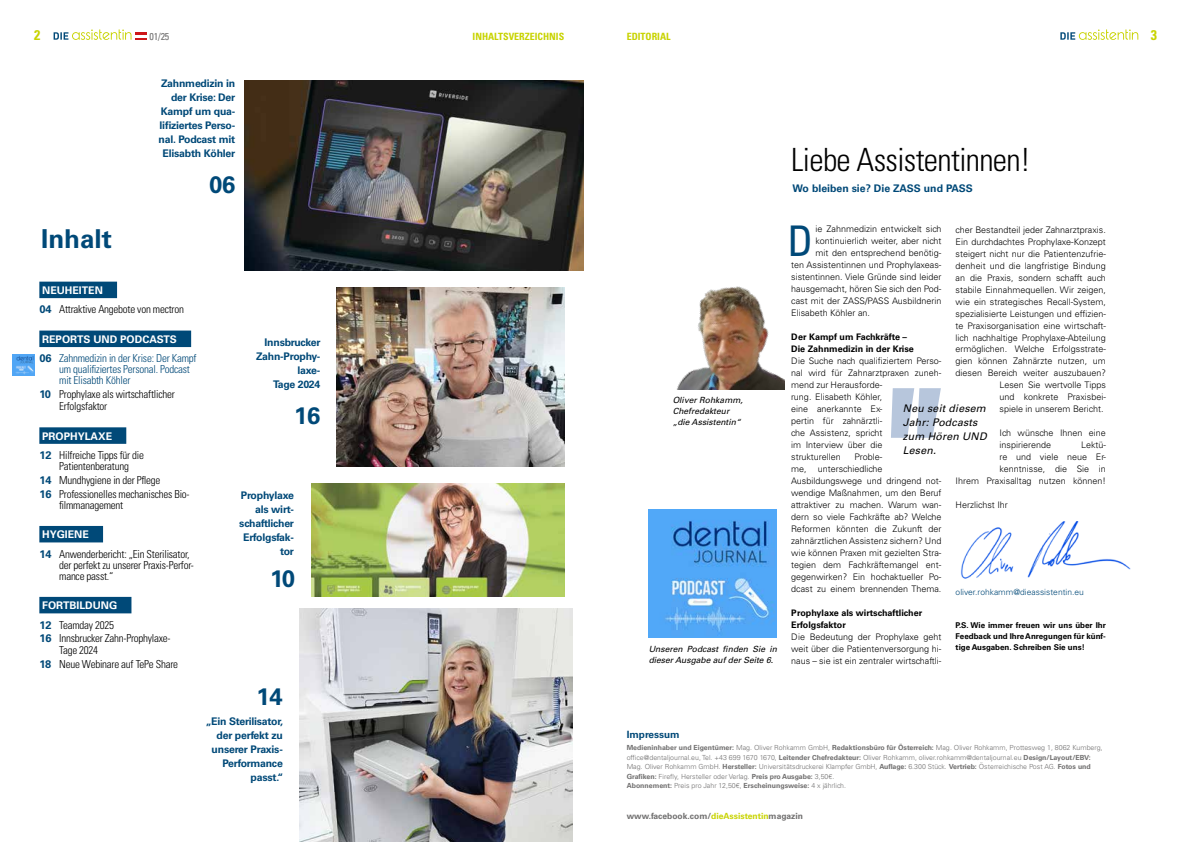
<style>
.page{position:relative;width:1191px;height:842px;background:#fff}
.page>*{position:absolute;margin:0;border:0;box-sizing:border-box;transform-origin:0 0}
.t1{font:condensed 42.2px "Univers LT Std";color:#004978}
.t2{font:300 condensed 32px "Univers LT Std";letter-spacing:-.02em;color:#000}
.t3{font:700 26px "Univers LT Std";color:#004978}
.t4{font:700 23.8px "Univers LT Std";letter-spacing:-.01em;color:#004978}
.t5{font:700 condensed 14px "Univers LT Std";color:#c8d300}
.t6{font:300 condensed 11px/11px "Univers LT Std";letter-spacing:-.02em;color:#000}
.t7{font:300 condensed 11px/11px "Univers LT Std";letter-spacing:-.02em;color:#004978}
.t8{font:700 10.5px/14px "Univers LT Std";letter-spacing:-.02em;color:#004978;text-align:right}
.t9{font:700 10.5px "Univers LT Std";color:#fff}
.t10{font:italic 10.5px/14px "Univers LT Std";letter-spacing:.02em;color:#000}
.t11{font:700 10.5px "Univers LT Std";color:#004978}
.t12{font:700 condensed 10px "Univers LT Std";color:#c8d300}
.t13{font:700 10px "Univers LT Std";color:#004978}
.t14{font:condensed 10px "Univers LT Std";color:#706f6f}
.t15{font:300 9px/12px "Univers LT Std";color:#000}
.t16{font:700 9px/12px "Univers LT Std";color:#000}
.t17{font:italic 8.5px/11px "Univers LT Std";color:#000}
.t18{font:700 8.5px "Univers LT Std";color:#706f6f}
.t19{font:300 8.5px "Univers LT Std";color:#004978}
.t20{font:700 8px/11px "Univers LT Std";color:#000;text-align:justify}
.t21{font:300 7px/9.5px "Univers LT Std";color:#706f6f}
.s1{font-weight:700;font-stretch:normal;color:#004978}
.s2{font-weight:700;font-stretch:normal}
.s3{font-weight:700}
.s4{color:#c8d300}
</style>
<div class="page">
<svg style="left:54px;top:29px;width:93px;height:11px"></svg>
<svg style="left:1060px;top:29px;width:78px;height:11px"></svg>
<img style="left:960px;top:522px;width:171px;height:57px">
<svg style="left:891px;top:388px;width:50px;height:50px"></svg>
<img style="left:676px;top:286px;width:108px;height:104px">
<img style="left:245px;top:80px;width:338px;height:190px">
<img style="left:311px;top:483px;width:253px;height:113px">
<div style="left:39px;top:282px;width:78px;height:16px;background:#004978"></div>
<div style="left:39px;top:331px;width:152px;height:16px;background:#004978"></div>
<div style="left:39px;top:427px;width:87px;height:17px;background:#004978"></div>
<div style="left:39px;top:526px;width:64px;height:16px;background:#004978"></div>
<div style="left:39px;top:597px;width:92px;height:16px;background:#004978"></div>
<img style="left:299px;top:609px;width:273px;height:233px">
<img style="left:337px;top:288px;width:227px;height:179px">
<img style="left:648px;top:509px;width:129px;height:129px">
<img style="left:12px;top:354px;width:22px;height:22px">
<h3 class="t5" style="left:34px;top:26px;width:8px">2</h3>
<p class="t14" style="left:150px;top:30px;width:21px">01/25</p>
<h3 class="t5" style="left:1150px;top:26px;width:8px">3</h3>
<p class="t12" style="left:472px;top:30px;width:93px">INHALTSVERZEICHNIS</p>
<p class="t12" style="left:626px;top:30px;width:45px">EDITORIAL</p>
<p class="t8" style="left:159px;top:76px;width:78px">Zahnmedizin in der Krise: Der<br>Kampf um qua&shy;lifiziertes Perso&shy;nal. Podcast mit<br>Elisabth Köhler</p>
<h3 class="t4" style="left:209px;top:171px;width:28px">06</h3>
<h3 class="t3" style="left:41px;top:224px;width:72px">Inhalt</h3>
<p class="t9" style="left:42px;top:284px;width:62px">NEUHEITEN</p>
<p class="t6" style="left:39px;top:304px;width:146px"><span class="s1">04</span> Attraktive Angebote von mectron</p>
<p class="t9" style="left:42px;top:333px;width:136px">REPORTS UND PODCASTS</p>
<p class="t7" style="left:59px;top:353px;width:139px;text-indent:-20px"><span class="s2">06</span> Zahnmedizin in der Krise: Der Kampf um qualifiziertes Personal. Podcast mit Elisabth Köhler</p>
<p class="t6" style="left:59px;top:388px;width:117px;line-height:12px;text-indent:-20px"><span class="s1">10</span> Prophylaxe als wirtschaftlicher<br>Erfolgsfaktor</p>
<p class="t9" style="left:42px;top:430px;width:71px">PROPHYLAXE</p>
<p class="t6" style="left:39px;top:450px;width:106px;text-align:center"><span class="s1">12</span> Hilfreiche Tipps für die<br>Patientenberatung</p>
<p class="t6" style="left:39px;top:473px;width:152px;line-height:13.8px"><span class="s1">14</span> Mundhygiene in der Pflege<br><span class="s1">16</span> Professionelles mechanisches Bio-</p>
<p class="t6" style="left:59px;top:499px;width:65px">filmmanagement</p>
<p class="t9" style="left:42px;top:528px;width:48px">HYGIENE</p>
<p class="t6" style="left:59px;top:548px;width:136px;text-indent:-20px"><span class="s1">14</span> Anwenderbericht: „Ein Sterilisator, der perfekt zu unserer Praxis-Perfor&shy;mance passt.“</p>
<p class="t9" style="left:42px;top:599px;width:77px">FORTBILDUNG</p>
<p class="t6" style="left:39px;top:618px;width:133px;line-height:13.8px"><span class="s1">12</span> Teamday 2025<br><span class="s1">16</span> Innsbrucker Zahn-Prophylaxe-</p>
<p class="t6" style="left:39px;top:644px;width:140px;line-height:13.8px;text-indent:20px">Tage 2024<br><span class="s1">18</span> Neue Webinare auf TePe Share</p>
<p class="t8" style="left:256px;top:335px;width:66px">Innsbrucker<br>Zahn-Prophy&shy;laxe-<br>Tage 2024</p>
<h3 class="t4" style="left:294px;top:401px;width:28px">16</h3>
<p class="t8" style="left:239px;top:488px;width:56px">Prophylaxe als wirt&shy;schaftlicher<br>Erfolgsfak&shy;tor</p>
<h3 class="t4" style="left:270px;top:564px;width:26px">10</h3>
<h3 class="t4" style="left:257px;top:682px;width:28px">14</h3>
<p class="t8" style="left:206px;top:714px;width:79px">„Ein Sterilisator, der perfekt zu unserer Praxis-<br>Performance passt.“</p>
<h2 class="t2" style="left:791px;top:140px;width:241px">Liebe Assistentinnen!</h2>
<p class="t17" style="left:672px;top:395px;width:72px">Oliver Rohkamm,<br>Chefredakteur „die Assistentin“</p>
<p class="t17" style="left:648px;top:643px;width:130px">Unseren Podcast finden Sie in dieser Ausgabe auf der Seite 6.</p>
<p class="t11" style="left:792px;top:182px;width:182px">Wo bleiben sie? Die ZASS und PASS</p>
<h1 class="t1" style="left:787px;top:214px;width:27px">D</h1>
<p class="t15" style="left:815px;top:223px;width:127px">ie Zahnmedizin entwickelt sich</p>
<p class="t15" style="left:955px;top:223px;width:152px;text-align:right">cher Bestandteil jeder Zahnarztpraxis.<br>Ein durchdachtes Prophylaxe-Konzept steigert nicht nur die Patientenzufrie&shy;denheit und die langfristige Bindung an die Praxis, sondern schafft auch stabile Einnahmequellen. Wir zeigen, wie ein strategisches Recall-System, spezialisierte Leistungen und effizien&shy;te Praxisorganisation eine wirtschaft&shy;lich nachhaltige Prophylaxe-Abteilung ermöglichen. Welche Erfolgsstrate&shy;gien können Zahnärzte nutzen, um diesen Bereich weiter auszubauen?<br>Lesen Sie wertvolle Tipps<br>und konkrete Praxisbei-<br>spiele in unserem Bericht.</p>
<p class="t15" style="left:999px;top:427px;width:108px">Ich wünsche Ihnen eine inspirierende</p>
<p class="t15" style="left:815px;top:235px;width:127px">kontinuierlich weiter, aber nicht</p>
<p class="t15" style="left:815px;top:247px;width:127px">mit den entsprechend benötig-</p>
<p class="t15" style="left:791px;top:259px;width:152px">ten Assistentinnen und Prophylaxeas-</p>
<p class="t15" style="left:791px;top:271px;width:152px">sistentinnen. Viele Gründe sind leider</p>
<p class="t15" style="left:791px;top:283px;width:152px">hausgemacht, hören Sie sich den Pod-</p>
<p class="t15" style="left:791px;top:295px;width:152px">cast mit der ZASS/PASS Ausbildnerin</p>
<p class="t15" style="left:791px;top:307px;width:80px">Elisabeth Köhler an.</p>
<p class="t16" style="left:791px;top:331px;width:124px">Der Kampf um Fachkräfte –<br>Die Zahnmedizin in der Krise</p>
<p class="t15" style="left:791px;top:355px;width:152px">Die Suche nach qualifiziertem Perso&shy;nal wird für Zahnarztpraxen zuneh&shy;mend zur Herausforde-<br>rung. Elisabeth Köhler,<br>eine anerkannte Ex-<br>pertin für zahnärztli-<br>che Assistenz, spricht<br>im Interview über die<br>strukturellen</p>
<p class="t10" style="left:903px;top:401px;width:85px">Neu seit diesem<br>Jahr: Podcasts zum Hören UND<br>Lesen.</p>
<p class="t15" style="left:955px;top:439px;width:152px;text-align:right">Lektü-<br>re und viele neue Er&shy;kenntnisse, die Sie in<br>Ihrem Praxisalltag nutzen können!</p>
<p class="t15" style="left:955px;top:499px;width:54px">Herzlichst Ihr</p>
<p class="t15" style="left:791px;top:451px;width:152px;text-indent:63px">Proble-<br>me, unterschiedliche<br>Ausbildungswege und dringend not&shy;wendige Maßnahmen, um den Beruf attraktiver zu machen. Warum wan&shy;dern so viele Fachkräfte ab? Welche<br>Reformen könnten die Zukunft der zahnärztlichen Assistenz sichern? Und wie können Praxen mit gezielten Stra&shy;tegien dem Fachkräftemangel ent&shy;gegenwirken? Ein hochaktueller Po&shy;dcast zu einem brennenden Thema.</p>
<p class="t16" style="left:791px;top:607px;width:132px">Prophylaxe als wirtschaftlicher<br>Erfolgsfaktor</p>
<p class="t15" style="left:791px;top:631px;width:152px;text-align:justify">Die Bedeutung der Prophylaxe geht weit über die Patientenversorgung hi&shy;naus – sie ist ein zentraler wirtschaftli-</p>
<p class="t19" style="left:955px;top:587px;width:130px">oliver.rohkamm@dieassistentin.eu</p>
<p class="t20" style="left:955px;top:619px;width:152px">P.S. Wie immer freuen wir uns über Ihr Feedback und Ihre Anregungen für künf&shy;tige Ausgaben. Schreiben Sie uns!</p>
<p class="t13" style="left:626px;top:728px;width:55px">Impressum</p>
<p class="t21" style="left:626px;top:743px;width:477px"><span class="s3">Medieninhaber und Eigentümer:</span> Mag. Oliver Rohkamm GmbH, <span class="s3">Redaktionsbüro für Österreich:</span> Mag. Oliver Rohkamm, Prottesweg 1, 8062 Kumberg, office@dentaljournal.eu, Tel. +43 699 1670 1670, <span class="s3">Leitender Chefredakteur:</span> Oliver Rohkamm, oliver.rohkamm@dentaljournal.eu <span class="s3">Design/Layout/EBV:<br></span>Mag. Oliver Rohkamm GmbH. <span class="s3">Hersteller:</span> Universitätsdruckerei Klampfer GmbH, <span class="s3">Auflage:</span> 6.300 Stück. <span class="s3">Vertrieb:</span> Österreichische Post AG. <span class="s3">Fotos und Grafiken:</span> Firefly, Hersteller oder Verlag. <span class="s3">Preis pro Ausgabe:</span> 3,50€.<br><span class="s3">Abonnement:</span> Preis pro Jahr 12,50€, <span class="s3">Erscheinungsweise:</span> 4 x jährlich.</p>
<p class="t18" style="left:626px;top:811px;width:178px">www.facebook.com/<span class="s4">dieAssistentin</span>magazin</p>
</div>
